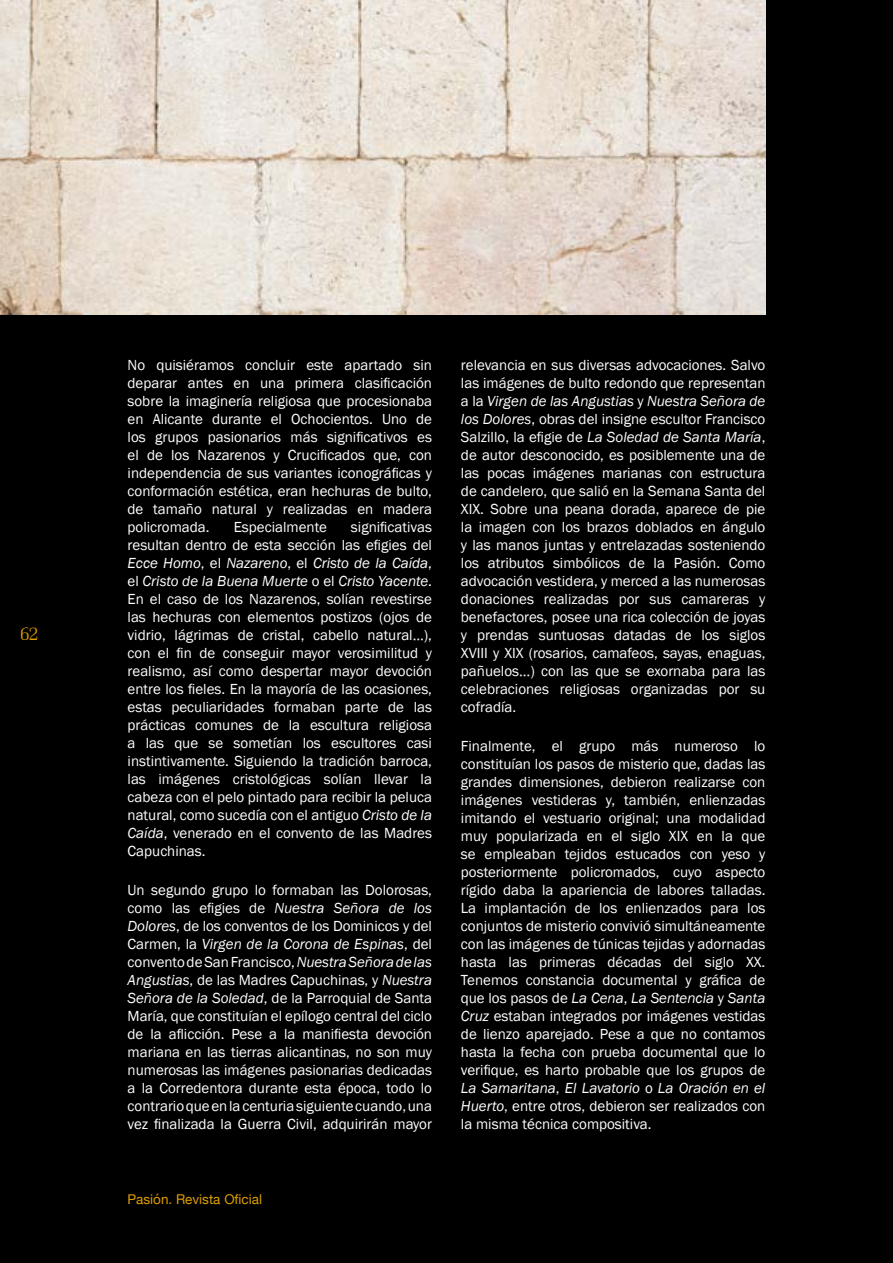
<style>
.page{position:relative;width:893px;height:1263px;background:#000}
.page>*{position:absolute;margin:0;border:0;box-sizing:border-box;transform-origin:0 0}
.t1{font:18px "Bodonitown";color:#df9e00}
.t2{font:15px/18px "Franklin Gothic";color:#fff;text-align:justify}
.t3{font:13.5px "Helvetica Neue";color:#df9e00}
.s1{font-style:italic}
</style>
<div class="page">
<img style="left:0;top:0;width:765px;height:315px">
<p class="t1" style="left:20px;top:623px;width:20px">62</p>
<p class="t2" style="left:128px;top:356px;width:306px">No quisiéramos concluir este apartado sin deparar antes en una primera clasificación sobre la imaginería religiosa que procesionaba en Alicante durante el Ochocientos. Uno de los grupos pasionarios más significativos es el de los Nazarenos y Crucificados que, con independencia de sus variantes iconográficas y conformación estética, eran hechuras de bulto, de tamaño natural y realizadas en madera policromada.</p>
<p class="t2" style="left:128px;top:518px;width:306px;text-indent:223px">significativas resultan dentro de esta sección las efigies del <span class="s1">Ecce Homo</span>, el <span class="s1">Nazareno</span>, el <span class="s1">Cristo de la Caída</span>, el <span class="s1">Cristo de la Buena Muerte</span> o el <span class="s1">Cristo Yacente</span>.<br>En el caso de los Nazarenos, solían revestirse las hechuras con elementos postizos (ojos de vidrio, lágrimas de cristal, cabello natural…), con el fin de conseguir mayor verosimilitud y realismo, así como despertar mayor devoción entre los fieles. En la mayoría de las ocasiones, estas peculiaridades formaban parte de las prácticas comunes de la escultura religiosa a las que se sometían los escultores casi instintivamente. Siguiendo la tradición barroca, las imágenes cristológicas solían llevar la cabeza con el pelo pintado para recibir la peluca natural, como sucedía con el antiguo <span class="s1">Cristo de la Caída</span>, venerado en el convento de las Madres Capuchinas.</p>
<p class="t2" style="left:128px;top:881px;width:306px">Un segundo grupo lo formaban las Dolorosas, como las efigies de <span class="s1">Nuestra Señora de los Dolores</span>, de los conventos de los Dominicos y del Carmen, la <span class="s1">Virgen de la Corona de Espinas</span>, del convento de San Francisco, <span class="s1">Nuestra Señora de las Angustias</span>, de las Madres Capuchinas, y <span class="s1">Nuestra Señora de la Soledad</span>, de la Parroquial de Santa María, que constituían el epílogo central del ciclo de la aflicción. Pese a la manifiesta devoción mariana en las tierras alicantinas, no son muy numerosas las imágenes pasionarias dedicadas a la Corredentora durante esta época, todo lo contrario que en la centuria siguiente cuando, una vez finalizada la Guerra Civil, adquirirán mayor</p>
<p class="t2" style="left:234px;top:518px;width:95px">Especialmente</p>
<p class="t3" style="left:128px;top:1190px;width:136px">Pasión. Revista Oficial</p>
<p class="t2" style="left:461px;top:356px;width:306px">relevancia en sus diversas advocaciones. Salvo las imágenes de bulto redondo que representan a la <span class="s1">Virgen de las Angustias</span> y <span class="s1">Nuestra Señora de los Dolores</span>, obras del insigne escultor Francisco Salzillo, la efigie de <span class="s1">La Soledad de Santa María</span>, de autor desconocido, es posiblemente una de las pocas imágenes marianas con estructura de candelero, que salió en la Semana Santa del XIX. Sobre una peana dorada, aparece de pie la imagen con los brazos doblados en ángulo y las manos juntas y entrelazadas sosteniendo los atributos simbólicos de la Pasión. Como advocación vestidera, y merced a las numerosas donaciones realizadas por sus camareras y benefactores, posee una rica colección de joyas y prendas suntuosas datadas de los siglos XVIII y XIX (rosarios, camafeos, sayas, enaguas, pañuelos…) con las que se exornaba para las celebraciones religiosas organizadas por su cofradía.</p>
<p class="t2" style="left:461px;top:737px;width:306px">Finalmente, el grupo más numeroso lo constituían los pasos de misterio que, dadas las grandes dimensiones, debieron realizarse con imágenes vestideras y, también, enlienzadas imitando el vestuario original; una modalidad muy popularizada en el siglo XIX en la que se empleaban tejidos estucados con yeso y posteriormente policromados, cuyo aspecto rígido daba la apariencia de labores talladas.<br>La implantación de los enlienzados para los conjuntos de misterio convivió simultáneamente con las imágenes de túnicas tejidas y adornadas hasta las primeras décadas del siglo XX.<br>Tenemos constancia documental y gráfica de que los pasos de <span class="s1">La Cena</span>, <span class="s1">La Sentencia</span> y <span class="s1">Santa Cruz</span> estaban integrados por imágenes vestidas de lienzo aparejado. Pese a que no contamos hasta la fecha con prueba documental que lo verifique, es harto probable que los grupos de <span class="s1">La Samaritana</span>, <span class="s1">El Lavatorio</span> o <span class="s1">La Oración en el Huerto</span>, entre otros, debieron ser realizados con la misma técnica compositiva.</p>
</div>
